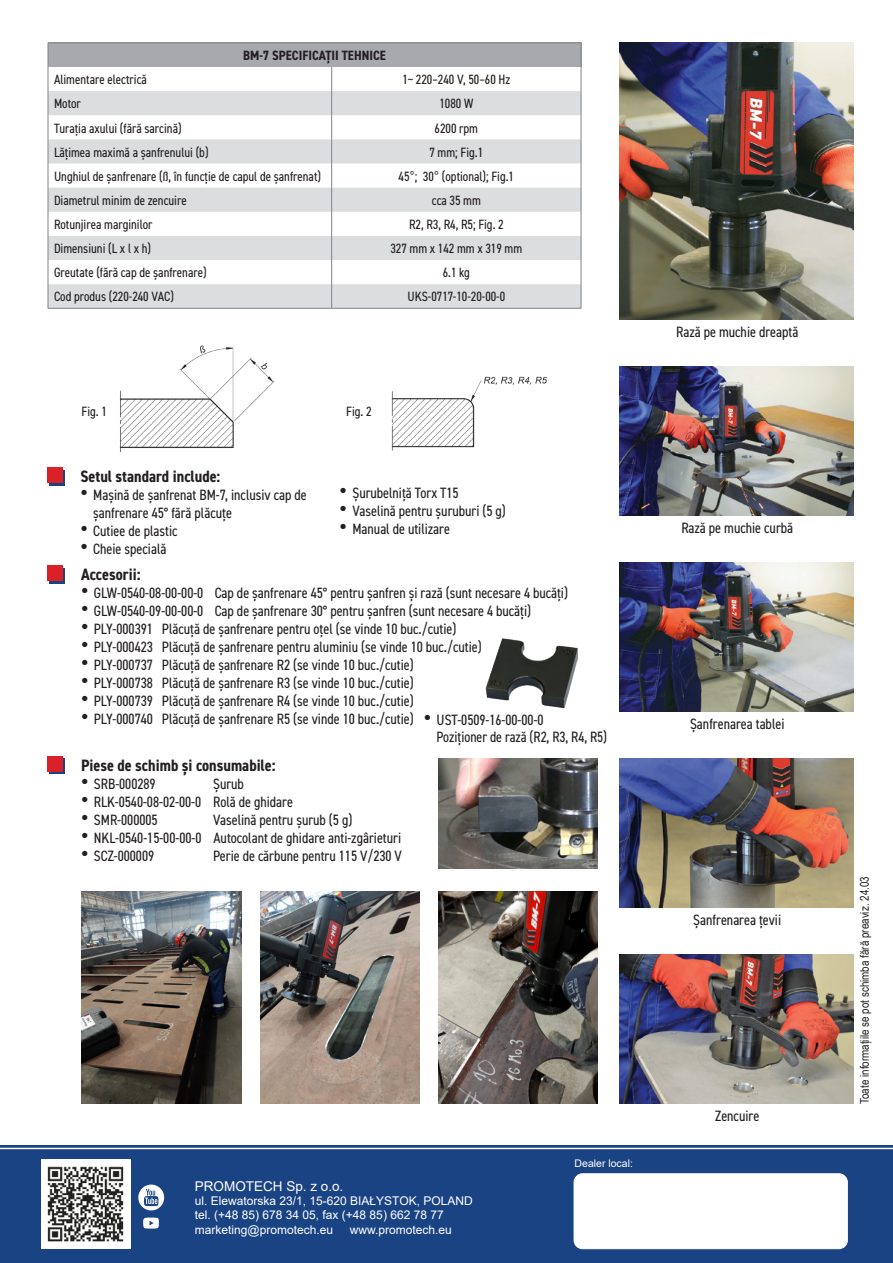
<style>
.page{position:relative;width:893px;height:1263px;background:#fff}
.page>*{position:absolute;margin:0;border:0;box-sizing:border-box;transform-origin:0 0}
.tytul_ulotka_promotech_mniejszy{font:700 condensed 16.5px "DIN2014";color:#231f20}
.tekst_ulotka_promotech{font:condensed 15px/18px "DIN2014";color:#231f20}
.w_tabelce_tresc{font:condensed 13.5px "DIN2014";color:#231f20}
.Styl_akapitowy5{font:700 condensed 13.5px "DIN2014";color:#231f20}
.t1{font:13.5px "Arial";color:#fff}
.tekst_ulotka_promotech-2{font:condensed 13.5px "DIN2014";color:#231f20}
.t2{font:12px "Arial";color:#fff}
.t3{font:12px "Arial Narrow";color:#231f20}
.t4{font:10.5px "Arial";color:#fff}
.s1{font-family:"Arial";font-stretch:normal}
.s2{font-family:"Arial";font-stretch:normal;font-size:21px}
</style>
<div class="page">
<svg style="left:48px;top:43px;width:534px;height:265px"></svg>
<hr style="left:48px;top:308px;width:284px;height:1px;background:#808285">
<hr style="left:332px;top:308px;width:249px;height:1px;background:#808285">
<img style="left:620px;top:43px;width:234px;height:276px">
<img style="left:620px;top:366px;width:234px;height:149px">
<img style="left:620px;top:562px;width:234px;height:149px">
<img style="left:620px;top:758px;width:234px;height:149px">
<img style="left:620px;top:954px;width:234px;height:149px">
<div style="left:50px;top:470px;width:15px;height:15px;background:#1a4383"></div>
<div style="left:48px;top:468px;width:15px;height:15px;background:#da2128"></div>
<div style="left:50px;top:568px;width:15px;height:15px;background:#1a4383"></div>
<div style="left:48px;top:566px;width:15px;height:15px;background:#da2128"></div>
<svg style="left:50px;top:759px;width:15px;height:15px"></svg>
<div style="left:48px;top:756px;width:15px;height:15px;background:#da2128"></div>
<img style="left:119px;top:345px;width:156px;height:106px">
<img style="left:391px;top:376px;width:156px;height:75px">
<img style="left:485px;top:638px;width:93px;height:71px">
<div style="left:0;top:1145px;width:893px;height:118px;background:#1a4383"></div>
<img style="left:41px;top:1159px;width:89px;height:90px">
<div style="left:574px;top:1174px;width:273px;height:75px;background:#fff;border-radius:9px"></div>
<div style="left:574px;top:1173px;width:273px;height:76px;border:1px solid #fff;border-radius:9px"></div>
<svg style="left:138px;top:1184px;width:26px;height:26px"></svg>
<svg style="left:143px;top:1217px;width:16px;height:11px"></svg>
<hr style="left:0;top:1148px;width:893px;height:1px;background:#fff">
<img style="left:260px;top:891px;width:159px;height:213px">
<img style="left:81px;top:891px;width:161px;height:213px">
<img style="left:438px;top:891px;width:159px;height:213px">
<img style="left:438px;top:758px;width:159px;height:110px">
<p class="Styl_akapitowy5" style="left:243px;top:47px;width:144px">BM-7 SPECIFICAȚII TEHNICE</p>
<p class="w_tabelce_tresc" style="left:54px;top:71px;width:94px">Alimentare electrică</p>
<p class="w_tabelce_tresc" style="left:402px;top:71px;width:110px">1~ 220–240 V, 50–60 Hz</p>
<p class="w_tabelce_tresc" style="left:54px;top:95px;width:28px">Motor</p>
<p class="w_tabelce_tresc" style="left:439px;top:95px;width:35px">1080 W</p>
<p class="w_tabelce_tresc" style="left:54px;top:119px;width:129px">Turația axului (fără sarcină)</p>
<p class="w_tabelce_tresc" style="left:435px;top:119px;width:45px">6200 rpm</p>
<p class="w_tabelce_tresc" style="left:54px;top:143px;width:156px">Lățimea maximă a șanfrenului (b)</p>
<p class="w_tabelce_tresc" style="left:429px;top:143px;width:55px">7 mm; Fig.1</p>
<p class="w_tabelce_tresc" style="left:54px;top:167px;width:269px">Unghiul de șanfrenare (ß, în funcție de capul de șanfrenat)</p>
<p class="w_tabelce_tresc" style="left:399px;top:167px;width:117px">45<span class="s1">°</span>; 30<span class="s1">°</span> (optional); Fig.1</p>
<p class="w_tabelce_tresc" style="left:54px;top:191px;width:134px">Diametrul minim de zencuire</p>
<p class="w_tabelce_tresc" style="left:432px;top:191px;width:50px">cca 35 mm</p>
<p class="w_tabelce_tresc" style="left:54px;top:215px;width:100px">Rotunjirea marginilor</p>
<p class="w_tabelce_tresc" style="left:409px;top:215px;width:96px">R2, R3, R4, R5; Fig. 2</p>
<p class="w_tabelce_tresc" style="left:54px;top:240px;width:99px">Dimensiuni (L x l x h)</p>
<p class="w_tabelce_tresc" style="left:390px;top:240px;width:133px">327 mm x 142 mm x 319 mm</p>
<p class="w_tabelce_tresc" style="left:54px;top:264px;width:154px">Greutate (fără cap de șanfrenare)</p>
<p class="w_tabelce_tresc" style="left:443px;top:264px;width:29px">6.1 kg</p>
<p class="w_tabelce_tresc" style="left:54px;top:288px;width:122px">Cod produs (220-240 VAC)</p>
<p class="w_tabelce_tresc" style="left:407px;top:288px;width:99px">UKS-0717-10-20-00-0</p>
<p class="tekst_ulotka_promotech-2" style="left:82px;top:403px;width:27px">Fig. 1</p>
<p class="tekst_ulotka_promotech-2" style="left:346px;top:403px;width:27px">Fig. 2</p>
<p class="tytul_ulotka_promotech_mniejszy" style="left:80px;top:465px;width:141px">Setul standard include:</p>
<p class="tekst_ulotka_promotech" style="left:93px;top:485px;width:215px;text-indent:-13px"><span class="s2">•</span> Mașină de șanfrenat BM-7, inclusiv cap de șanfrenare 45° fără plăcuțe</p>
<p class="tekst_ulotka_promotech" style="left:80px;top:521px;width:99px"><span class="s2">•</span> Cutiee de plastic</p>
<p class="tekst_ulotka_promotech" style="left:80px;top:539px;width:87px"><span class="s2">•</span> Cheie specială</p>
<p class="tekst_ulotka_promotech" style="left:340px;top:483px;width:121px"><span class="s2">•</span> Șurubelniță Torx T15</p>
<p class="tekst_ulotka_promotech" style="left:340px;top:501px;width:168px"><span class="s2">•</span> Vaselină pentru șuruburi (5 g)</p>
<p class="tekst_ulotka_promotech" style="left:340px;top:519px;width:112px"><span class="s2">•</span> Manual de utilizare</p>
<p class="tytul_ulotka_promotech_mniejszy" style="left:81px;top:564px;width:61px">Accesorii:</p>
<p class="tekst_ulotka_promotech" style="left:81px;top:584px;width:488px"><span class="s2">•</span> GLW-0540-08-00-00-0 Cap de șanfrenare 45° pentru șanfren și rază (sunt necesare 4 bucăți)</p>
<p class="tekst_ulotka_promotech" style="left:81px;top:602px;width:452px"><span class="s2">•</span> GLW-0540-09-00-00-0 Cap de șanfrenare 30° pentru șanfren (sunt necesare 4 bucăți)</p>
<p class="tekst_ulotka_promotech" style="left:81px;top:620px;width:377px"><span class="s2">•</span> PLY-000391 Plăcuță de șanfrenare pentru oțel (se vinde 10 buc./cutie)</p>
<p class="tekst_ulotka_promotech" style="left:81px;top:638px;width:402px"><span class="s2">•</span> PLY-000423 Plăcuță de șanfrenare pentru aluminiu (se vinde 10 buc./cutie)</p>
<p class="tekst_ulotka_promotech" style="left:81px;top:656px;width:334px"><span class="s2">•</span> PLY-000737 Plăcuță de șanfrenare R2 (se vinde 10 buc./cutie)</p>
<p class="tekst_ulotka_promotech" style="left:81px;top:674px;width:334px"><span class="s2">•</span> PLY-000738 Plăcuță de șanfrenare R3 (se vinde 10 buc./cutie)</p>
<p class="tekst_ulotka_promotech" style="left:81px;top:692px;width:334px"><span class="s2">•</span> PLY-000739 Plăcuță de șanfrenare R4 (se vinde 10 buc./cutie)</p>
<p class="tekst_ulotka_promotech" style="left:81px;top:710px;width:334px"><span class="s2">•</span> PLY-000740 Plăcuță de șanfrenare R5 (se vinde 10 buc./cutie)</p>
<p class="tytul_ulotka_promotech_mniejszy" style="left:81px;top:755px;width:196px">Piese de schimb și consumabile:</p>
<p class="tekst_ulotka_promotech" style="left:81px;top:774px;width:76px"><span class="s2">•</span> SRB-000289</p>
<p class="tekst_ulotka_promotech" style="left:213px;top:774px;width:32px">Șurub</p>
<p class="tekst_ulotka_promotech" style="left:81px;top:792px;width:213px"><span class="s2">•</span> RLK-0540-08-02-00-0 Rolă de ghidare</p>
<p class="tekst_ulotka_promotech" style="left:81px;top:810px;width:78px"><span class="s2">•</span> SMR-000005</p>
<p class="tekst_ulotka_promotech" style="left:213px;top:810px;width:141px">Vaselină pentru șurub (5 g)</p>
<p class="tekst_ulotka_promotech" style="left:81px;top:828px;width:322px"><span class="s2">•</span> NKL-0540-15-00-00-0 Autocolant de ghidare anti-zgârieturi</p>
<p class="tekst_ulotka_promotech" style="left:81px;top:846px;width:75px"><span class="s2">•</span> SCZ-000009</p>
<p class="tekst_ulotka_promotech" style="left:213px;top:846px;width:190px">Perie de cărbune pentru 115 V/230 V</p>
<p class="tekst_ulotka_promotech" style="left:437px;top:711px;width:172px;line-height:16.5px;text-indent:-13px"><span class="s2">•</span> UST-0509-16-00-00-0<br>Poziționer de rază (R2, R3, R4, R5)</p>
<p class="tekst_ulotka_promotech" style="left:676px;top:323px;width:124px">Rază pe muchie dreaptă</p>
<p class="tekst_ulotka_promotech" style="left:681px;top:518px;width:113px">Rază pe muchie curbă</p>
<p class="tekst_ulotka_promotech" style="left:690px;top:714px;width:96px">Șanfrenarea tablei</p>
<p class="tekst_ulotka_promotech" style="left:693px;top:910px;width:89px">Șanfrenarea țevii</p>
<p class="t1" style="left:195px;top:1176px;width:150px">PROMOTECH Sp. z o.o.</p>
<p class="t2" style="left:195px;top:1192px;width:279px">ul. Elewatorska 23/1, 15-620 BIAŁYSTOK, POLAND</p>
<p class="t2" style="left:195px;top:1207px;width:250px">tel. (+48 85) 678 34 05, fax (+48 85) 662 78 77</p>
<p class="t2" style="left:195px;top:1221px;width:140px">marketing@promotech.eu</p>
<p class="t2" style="left:350px;top:1221px;width:104px">www.promotech.eu</p>
<p class="t4" style="left:575px;top:1156px;width:60px">Dealer local:</p>
<p class="tekst_ulotka_promotech" style="left:715px;top:1106px;width:46px">Zencuire</p>
<p class="t3" style="left:856px;top:1104px;width:229px;rotate:-90deg">Toate informațiile se pot schimba fără preaviz. 24.03</p>
</div>
